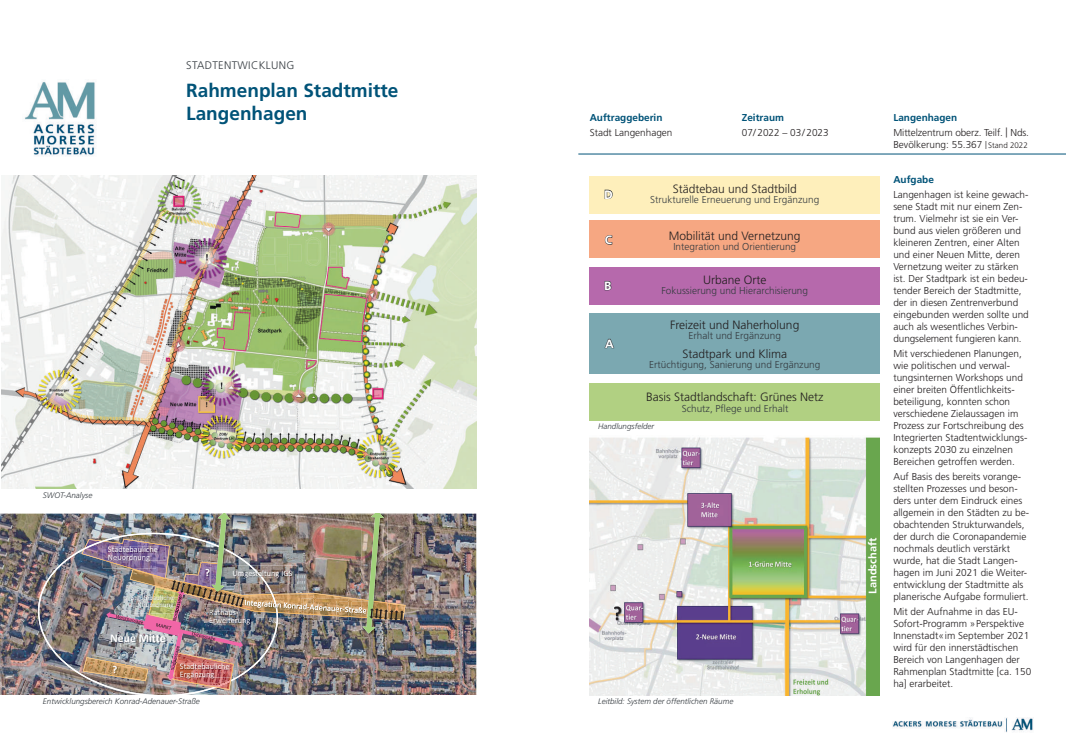
<style>
.page{position:relative;width:1066px;height:752px;background:#fff}
.page>*{position:absolute;margin:0;border:0;box-sizing:border-box;transform-origin:0 0}
.t1{font:700 19px/23px "Frutiger";color:#015378}
.t2{font:300 12px "Frutiger";color:#231f20}
.t3{font:700 12px "Frutiger";color:#fff}
.t4{font:700 11.8px "Calibri";color:#fff}
.t5{font:300 11px "Frutiger";letter-spacing:.03em;color:#353b40}
.t6{font:700 11px "Frutiger";color:#fff}
.t7{font:700 10.6px "Calibri";color:#fff}
.t8{font:300 10px/12px "Frutiger";color:#231f20}
.t9{font:300 10px "Frutiger";color:#353b40}
.t10{font:700 10px "Frutiger";color:#015378}
.t11{font:8.3px/7.9px "Calibri";letter-spacing:-.005em;color:#fff}
.t12{font:italic 300 8px "Frutiger";color:#353b40}
.t13{font:7.1px/6.8px "Calibri";color:#fff}
.s1{font-size:8px}
</style>
<div class="page">
<img style="left:1px;top:176px;width:475px;height:312px">
<img style="left:590px;top:437px;width:290px;height:257px">
<img style="left:0;top:513px;width:476px;height:181px">
<img style="left:38px;top:532px;width:240px;height:162px">
<img style="left:82px;top:513px;width:323px;height:176px">
<div style="left:590px;top:176px;width:290px;height:37px;background:#feefbb"></div>
<div style="left:590px;top:220px;width:290px;height:38px;background:#f6a782"></div>
<div style="left:590px;top:267px;width:290px;height:37px;background:#b669ac"></div>
<div style="left:590px;top:313px;width:290px;height:60px;background:#7ba8b1"></div>
<div style="left:590px;top:383px;width:290px;height:37px;background:#b1d082"></div>
<svg style="left:604px;top:189px;width:9px;height:10px"></svg>
<svg style="left:605px;top:235px;width:7px;height:10px"></svg>
<svg style="left:604px;top:281px;width:7px;height:9px"></svg>
<svg style="left:604px;top:338px;width:10px;height:10px"></svg>
<img style="left:24px;top:81px;width:72px;height:75px">
<hr style="left:578px;top:154px;width:488px;height:1px;background:#015378">
<img style="left:893px;top:717px;width:140px;height:15px">
<p class="t5" style="left:186px;top:58px;width:110px">Stadtentwicklung</p>
<h1 class="t1" style="left:186px;top:79px;width:214px">Rahmenplan Stadtmitte<br>Langenhagen</h1>
<p class="t12" style="left:43px;top:490px;width:51px">SWOT-Analyse</p>
<p class="t11" style="left:108px;top:545px;width:51px">Städtebauliche<br>Neuordnung</p>
<p class="t13" style="left:131px;top:593px;width:44px">Städte auliche</p>
<p class="t13" style="left:138px;top:593px;width:38px;text-indent:12px">b<br>Neuordnung</p>
<p class="t4" style="left:110px;top:629px;width:57px">Neue Mitte</p>
<p class="t7" style="left:205px;top:564px;width:6px">?</p>
<p class="t11" style="left:233px;top:568px;width:61px">Umgestaltung IGS</p>
<p class="t11" style="left:209px;top:607px;width:43px">Rathaus<br>Erweiterung</p>
<p class="t7" style="left:113px;top:661px;width:6px">?</p>
<p class="t11" style="left:180px;top:662px;width:51px">Städtebauliche<br>Ergänzung</p>
<p class="t12" style="left:43px;top:696px;width:158px">Entwicklungsbereich Konrad-Adenauer-Straße</p>
<p class="t10" style="left:590px;top:112px;width:74px">Auftraggeberin</p>
<p class="t8" style="left:590px;top:126px;width:84px">Stadt Langenhagen</p>
<p class="t10" style="left:742px;top:112px;width:44px">Zeitraum</p>
<p class="t8" style="left:742px;top:126px;width:88px">07/ 2022 – 03/ 2023</p>
<p class="t3" style="left:604px;top:187px;width:10px">D</p>
<p class="t3" style="left:605px;top:233px;width:9px">C</p>
<p class="t3" style="left:604px;top:278px;width:9px">B</p>
<p class="t3" style="left:605px;top:336px;width:10px">A</p>
<p class="t2" style="left:673px;top:182px;width:126px">Städtebau und Stadtbild</p>
<p class="t9" style="left:650px;top:194px;width:170px">Strukturelle Erneuerung und Ergänzung</p>
<p class="t2" style="left:669px;top:228px;width:133px">Mobilität und Vernetzung</p>
<p class="t9" style="left:673px;top:240px;width:124px">Integration und Orientierung</p>
<p class="t2" style="left:703px;top:273px;width:65px">U rbane Orte</p>
<p class="t9" style="left:661px;top:284px;width:148px">Fokussierung und Hierarchisierung</p>
<p class="t2" style="left:670px;top:318px;width:131px">Freizeit und Naherholung</p>
<p class="t2" style="left:682px;top:346px;width:106px">Stadtpark und Klima</p>
<p class="t9" style="left:689px;top:330px;width:94px">Erhalt und Ergänzung</p>
<p class="t9" style="left:649px;top:358px;width:173px">Ertüchtigung, Sanierung und Ergänzung</p>
<p class="t2" style="left:646px;top:390px;width:179px">Basis Stadtlandschaft: Grünes Netz</p>
<p class="t9" style="left:682px;top:402px;width:108px">Schutz, Pflege und Erhalt</p>
<p class="t12" style="left:598px;top:421px;width:58px">Handlungsfelder</p>
<p class="t12" style="left:598px;top:696px;width:137px">Leitbild: System der öffentlichen Räume</p>
<p class="t6" style="left:866px;top:593px;width:58px;rotate:-90deg">Landschaft</p>
<p class="t10" style="left:893px;top:112px;width:65px">Langenhagen</p>
<p class="t8" style="left:893px;top:126px;width:137px">Mittelzentrum oberz. Teilf. | Nds.<br>Bevölkerung: 55.367 <span class="s1">| Stand 2022</span></p>
<p class="t10" style="left:893px;top:174px;width:42px">Aufgabe</p>
<p class="t8" style="left:893px;top:189px;width:137px">Langenhagen ist keine gewach&shy;sene Stadt mit nur einem Zen&shy;trum. Vielmehr ist sie ein Ver&shy;bund aus vielen größeren und kleineren Zentren, einer Alten und einer Neuen Mitte, deren<br>Vernetzung weiter zu stärken ist. Der Stadtpark ist ein bedeu&shy;tender Bereich der Stadtmitte, der in diesen Zentrenverbund eingebunden werden sollte und auch als wesentliches Verbin&shy;dungselement fungieren kann.</p>
<p class="t8" style="left:893px;top:348px;width:135px">Mit verschiedenen Planungen, wie politischen und verwal&shy;tungsinternen Workshops und einer breiten Öffentlichkeits&shy;beteiligung, konnten schon verschiedene Zielaussagen im<br>Prozess zur Fortschreibung des<br>Integrierten Stadtentwicklungs&shy;konzepts 2030 zu einzelnen<br>Bereichen getroffen werden.</p>
<p class="t8" style="left:893px;top:470px;width:137px">Auf Basis des bereits vorange&shy;stellten Prozesses und beson&shy;ders unter dem Eindruck eines allgemein in den Städten zu be&shy;obachtenden Strukturwandels, der durch die Coronapandemie nochmals deutlich verstärkt wurde, hat die Stadt Langen&shy;hagen im Juni 2021 die Weiter&shy;entwicklung der Stadtmitte als planerische Aufgabe formuliert.</p>
<p class="t8" style="left:893px;top:605px;width:139px">Mit der Aufnahme in das EU-<br>Sofort-Programm »Perspektive<br>Innenstadt«im September 2021 wird für den innerstädtischen<br>Bereich von Langenhagen der<br>Rahmenplan Stadtmitte [ca. 150 ha] erarbeitet.</p>
</div>
